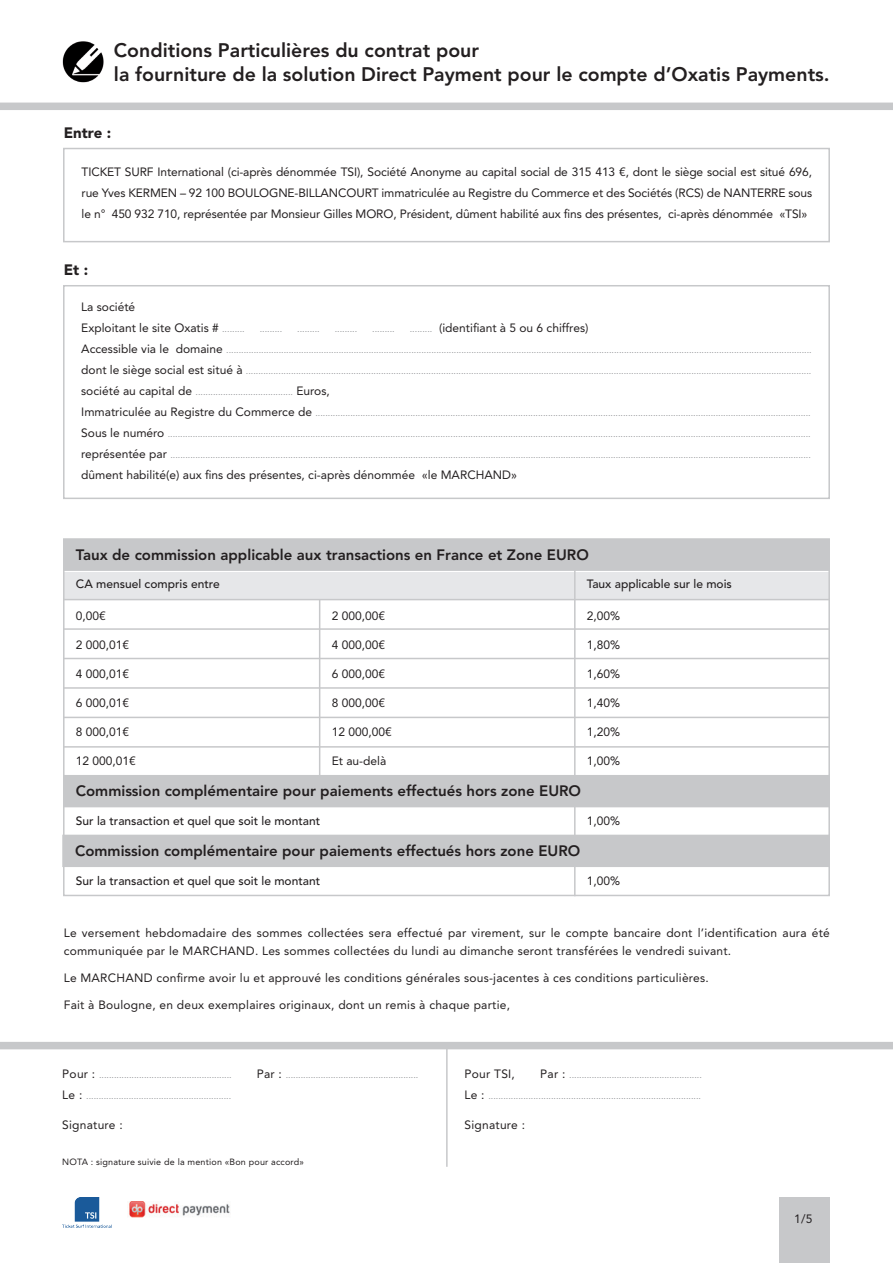
<style>
.page{position:relative;width:893px;height:1263px;background:#fff}
.page>*{position:absolute;margin:0;border:0;box-sizing:border-box;transform-origin:0 0}
.t1{font:800 19.5px "Avenir LT Std";color:#231f20}
.t2{font:800 15px "Avenir LT Std";color:#231f20}
.t3{font:900 15px "Avenir LT Std";color:#231f20}
.t4{font:12px/21px "Avenir LT Std";letter-spacing:.02em;color:#231f20}
.t5{font:12px "Avenir LT Std";color:#231f20}
.t6{font:500 12px "Avenir LT Std";color:#231f20}
.t7{font:9px "Avenir LT Std";color:#939598}
.t8{font:9px "Avenir LT Std";letter-spacing:.02em;color:#231f20}
.s1{font-size:9px;color:#939598}
.s2{font-size:12px;color:#231f20}
</style>
<div class="page">
<div style="left:65px;top:572px;width:764px;height:28px;background:#e6e7e9"></div>
<div style="left:63px;top:148px;width:767px;height:94px;border:2px solid #c7c8ca"></div>
<div style="left:63px;top:285px;width:767px;height:214px;border:2px solid #c7c8ca"></div>
<div style="left:63px;top:538px;width:767px;height:33px;background:#c7c8ca;border:2px solid #c7c8ca"></div>
<hr style="left:63px;top:599px;width:767px;height:1px;background:#c7c8ca">
<hr style="left:63px;top:628px;width:767px;height:2px;background:#c7c8ca">
<hr style="left:63px;top:658px;width:767px;height:1px;background:#c7c8ca">
<hr style="left:63px;top:687px;width:767px;height:2px;background:#c7c8ca">
<hr style="left:63px;top:717px;width:767px;height:1px;background:#c7c8ca">
<hr style="left:63px;top:746px;width:767px;height:2px;background:#c7c8ca">
<hr style="left:574px;top:570px;width:2px;height:326px;background:#c7c8ca">
<hr style="left:319px;top:600px;width:1px;height:185px;background:#c7c8ca">
<div style="left:63px;top:775px;width:767px;height:32px;background:#c7c8ca"></div>
<div style="left:62px;top:835px;width:767px;height:32px;background:#c7c8ca"></div>
<div style="left:0;top:1042px;width:893px;height:7px;background:#c7c8ca"></div>
<div style="left:0;top:103px;width:893px;height:7px;background:#c7c8ca"></div>
<hr style="left:446px;top:1045px;width:2px;height:122px;background:#c7c8ca">
<img style="left:62px;top:41px;width:42px;height:42px">
<div style="left:779px;top:1197px;width:50px;height:66px;background:#c7c8ca"></div>
<img style="left:62px;top:1197px;width:50px;height:31px">
<img style="left:129px;top:1202px;width:101px;height:16px">
<p class="t1" style="left:114px;top:39px;width:367px">Conditions Particulières du contrat pour</p>
<p class="t1" style="left:114px;top:62px;width:717px">la fourniture de la solution Direct Payment pour le compte d’Oxatis Payments.</p>
<p class="t3" style="left:64px;top:123px;width:49px">Entre :</p>
<p class="t4" style="left:82px;top:161px;width:732px;text-align:justify">TICKET SURF International (ci-après dénommée TSI), Société Anonyme au capital social de 315 413 €, dont le siège social est situé 696, rue Yves KERMEN – 92 100 BOULOGNE-BILLANCOURT immatriculée au Registre du Commerce et des Sociétés (RCS) de NANTERRE sous le n° 450 932 710, représentée par Monsieur Gilles MORO, Président, dûment habilité aux fins des présentes, ci-après dénommée «TSI»</p>
<p class="t3" style="left:64px;top:261px;width:26px">Et :</p>
<p class="t5" style="left:81px;top:300px;width:56px">La société</p>
<p class="t5" style="left:81px;top:321px;width:165px">Exploitant le site Oxatis # <span class="s1">.........</span></p>
<p class="t7" style="left:260px;top:324px;width:24px">.........</p>
<p class="t7" style="left:297px;top:324px;width:24px">.........</p>
<p class="t7" style="left:335px;top:324px;width:24px">.........</p>
<p class="t7" style="left:372px;top:324px;width:24px">.........</p>
<p class="t5" style="left:410px;top:321px;width:180px"><span class="s1">.........</span> (identifiant à 5 ou 6 chiffres)</p>
<p class="t7" style="left:81px;top:345px;width:732px"><span class="s2">Accessible via le domaine</span> ..........................................................................................................................................................................................................................................</p>
<p class="t7" style="left:81px;top:366px;width:732px"><span class="s2">dont le siège social est situé à</span> ..................................................................................................................................................................................................................................</p>
<p class="t7" style="left:81px;top:387px;width:250px"><span class="s2">société au capital de</span> ....................................... <span class="s2">Euros,</span></p>
<p class="t7" style="left:81px;top:408px;width:731px"><span class="s2">Immatriculée au Registre du Commerce de</span> ......................................................................................................................................................................................................</p>
<p class="t7" style="left:81px;top:429px;width:731px"><span class="s2">Sous le numéro</span> .................................................................................................................................................................................................................................................................</p>
<p class="t7" style="left:81px;top:450px;width:731px"><span class="s2">représentée par</span> ................................................................................................................................................................................................................................................................</p>
<p class="t5" style="left:81px;top:468px;width:437px">dûment habilité(e) aux fins des présentes, ci-après dénommée «le MARCHAND»</p>
<p class="t2" style="left:76px;top:546px;width:514px">Taux de commission applicable aux transactions en France et Zone EURO</p>
<p class="t6" style="left:76px;top:577px;width:145px">CA mensuel compris entre</p>
<p class="t6" style="left:587px;top:577px;width:147px">Taux applicable sur le mois</p>
<p class="t4" style="left:76px;top:606px;width:32px">0,00€</p>
<p class="t4" style="left:76px;top:634px;width:55px">2 000,01€</p>
<p class="t4" style="left:76px;top:663px;width:55px">4 000,01€</p>
<p class="t4" style="left:76px;top:692px;width:55px">6 000,01€</p>
<p class="t4" style="left:76px;top:721px;width:55px">8 000,01€</p>
<p class="t4" style="left:76px;top:750px;width:62px">12 000,01€</p>
<p class="t4" style="left:587px;top:606px;width:35px">2,00%</p>
<p class="t4" style="left:587px;top:634px;width:35px">1,80%</p>
<p class="t4" style="left:587px;top:663px;width:35px">1,60%</p>
<p class="t4" style="left:587px;top:692px;width:35px">1,40%</p>
<p class="t4" style="left:587px;top:721px;width:35px">1,20%</p>
<p class="t4" style="left:587px;top:750px;width:35px">1,00%</p>
<p class="t4" style="left:332px;top:606px;width:55px">2 000,00€</p>
<p class="t4" style="left:332px;top:634px;width:55px">4 000,00€</p>
<p class="t4" style="left:332px;top:663px;width:55px">6 000,00€</p>
<p class="t4" style="left:332px;top:692px;width:55px">8 000,00€</p>
<p class="t4" style="left:332px;top:721px;width:62px">12 000,00€</p>
<p class="t4" style="left:332px;top:750px;width:56px">Et au-delà</p>
<p class="t2" style="left:76px;top:782px;width:507px">Commission complémentaire pour paiements effectués hors zone EURO</p>
<p class="t6" style="left:76px;top:814px;width:246px">Sur la transaction et quel que soit le montant</p>
<p class="t4" style="left:587px;top:810px;width:35px">1,00%</p>
<p class="t2" style="left:75px;top:842px;width:507px">Commission complémentaire pour paiements effectués hors zone EURO</p>
<p class="t6" style="left:76px;top:873px;width:246px">Sur la transaction et quel que soit le montant</p>
<p class="t4" style="left:587px;top:870px;width:35px">1,00%</p>
<p class="t4" style="left:64px;top:924px;width:768px;line-height:18px">Le versement hebdomadaire des sommes collectées sera effectué par virement, sur le compte bancaire dont l’identification aura été communiquée par le MARCHAND. Les sommes collectées du lundi au dimanche seront transférées le vendredi suivant.</p>
<p class="t4" style="left:64px;top:967px;width:646px">Le MARCHAND confirme avoir lu et approuvé les conditions générales sous-jacentes à ces conditions particulières.</p>
<p class="t4" style="left:64px;top:994px;width:448px">Fait à Boulogne, en deux exemplaires originaux, dont un remis à chaque partie,</p>
<p class="t7" style="left:62px;top:1069px;width:171px"><span class="s2">Pour :</span> .....................................................</p>
<p class="t7" style="left:257px;top:1069px;width:163px"><span class="s2">Par :</span> .....................................................</p>
<p class="t7" style="left:62px;top:1090px;width:170px"><span class="s2">Le :</span> ..........................................................</p>
<p class="t4" style="left:62px;top:1114px;width:62px">Signature :</p>
<p class="t8" style="left:62px;top:1156px;width:243px">NOTA : signature suivie de la mention «Bon pour accord»</p>
<p class="t4" style="left:465px;top:1063px;width:52px">Pour TSI,</p>
<p class="t7" style="left:540px;top:1069px;width:163px"><span class="s2">Par :</span> .....................................................</p>
<p class="t7" style="left:465px;top:1090px;width:238px"><span class="s2">Le :</span> .....................................................................................</p>
<p class="t4" style="left:465px;top:1114px;width:62px">Signature :</p>
<p class="t4" style="left:794px;top:1208px;width:20px">1/5</p>
</div>
